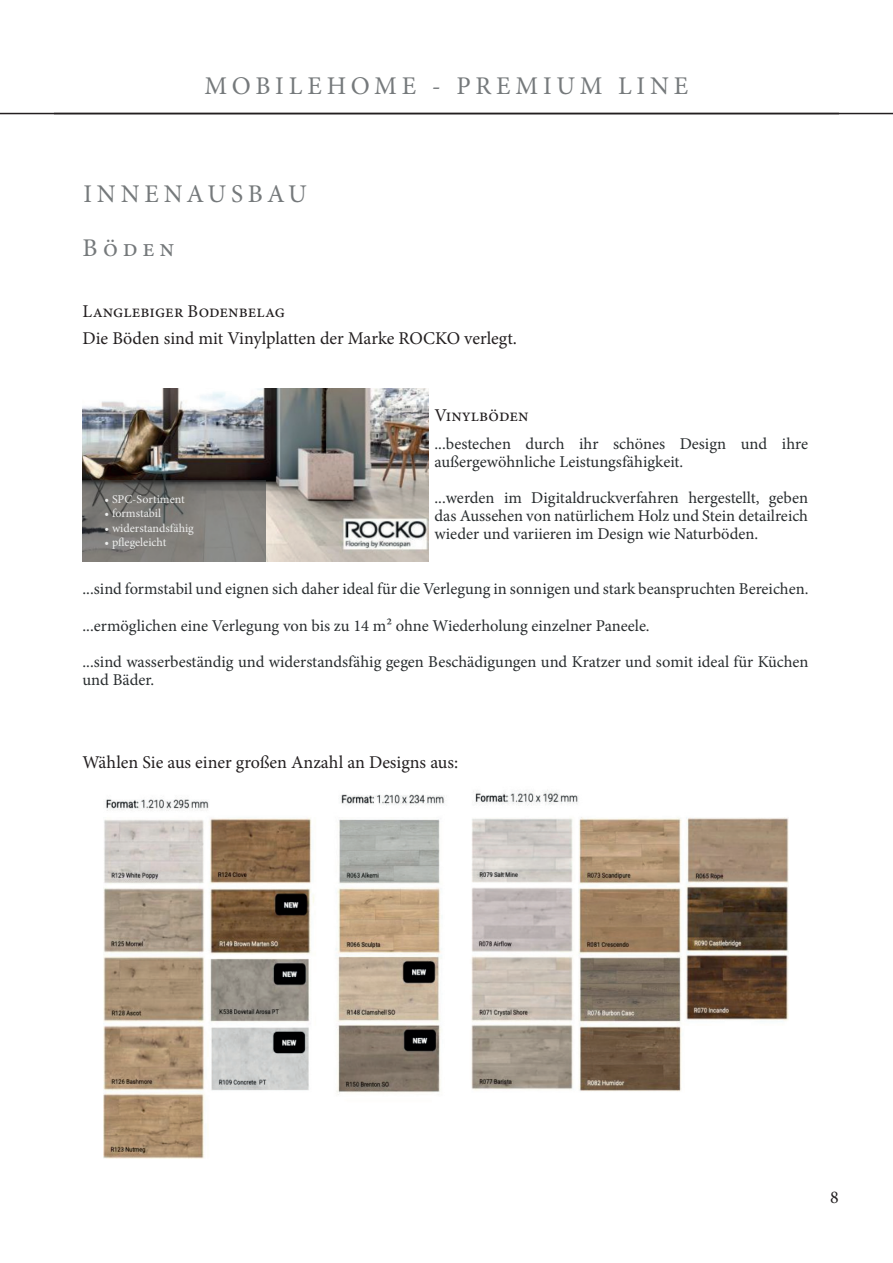
<style>
.page{position:relative;width:893px;height:1263px;background:#fff}
.page>*{position:absolute;margin:0;border:0;box-sizing:border-box;transform-origin:0 0}
.t1{font:25.5px "Minion Pro";letter-spacing:.19em;color:#75797b}
.t2{font:18px "Minion Pro";color:#231f20}
.t3{font:16.5px/18px "Minion Pro";color:#292d2f}
.t4{font:12px "Minion Pro";color:#ecedec}
</style>
<div class="page">
<hr style="left:0;top:113px;width:893px;height:1px;background:#231f20">
<img style="left:104px;top:790px;width:684px;height:369px">
<img style="left:83px;top:389px;width:346px;height:172px">
<svg style="left:83px;top:480px;width:183px;height:81px;background:#797874"></svg>
<p class="t1" style="left:205px;top:68px;width:485px">MOBILEHOME - PREMIUM LINE</p>
<p class="t1" style="left:83px;top:176px;width:225px">INNENAUSBAU</p>
<p class="t1" style="left:83px;top:231px;width:93px">Böden</p>
<p class="t2" style="left:83px;top:299px;width:204px">Langlebiger Bodenbelag</p>
<p class="t2" style="left:83px;top:326px;width:436px">Die Böden sind mit Vinylplatten der Marke ROCKO verlegt.</p>
<p class="t2" style="left:434px;top:403px;width:96px">Vinylböden</p>
<p class="t3" style="left:434px;top:435px;width:375px">...bestechen durch ihr schönes Design und ihre außergewöhnliche Leistungsfähigkeit.</p>
<p class="t3" style="left:434px;top:489px;width:375px;text-align:justify">...werden im Digitaldruckverfahren hergestellt, geben das Aussehen von natürlichem Holz und Stein detailreich wieder und variieren im Design wie Naturböden.</p>
<p class="t4" style="left:105px;top:491px;width:82px">• SPC-Sortiment</p>
<p class="t4" style="left:105px;top:505px;width:58px">• formstabil</p>
<p class="t4" style="left:105px;top:520px;width:91px">• widerstandsfähig</p>
<p class="t4" style="left:105px;top:534px;width:63px">• pflegeleicht</p>
<p class="t3" style="left:83px;top:580px;width:727px">...sind formstabil und eignen sich daher ideal für die Verlegung in sonnigen und stark beanspruchten Bereichen.</p>
<p class="t3" style="left:83px;top:617px;width:569px">...ermöglichen eine Verlegung von bis zu 14 m² ohne Wiederholung einzelner Paneele.</p>
<p class="t3" style="left:83px;top:653px;width:727px">...sind wasserbeständig und widerstandsfähig gegen Beschädigungen und Kratzer und somit ideal für Küchen und Bäder.</p>
<p class="t2" style="left:83px;top:750px;width:377px">Wählen Sie aus einer großen Anzahl an Designs aus:</p>
<p class="t2" style="left:830px;top:1185px;width:10px">8</p>
</div>
